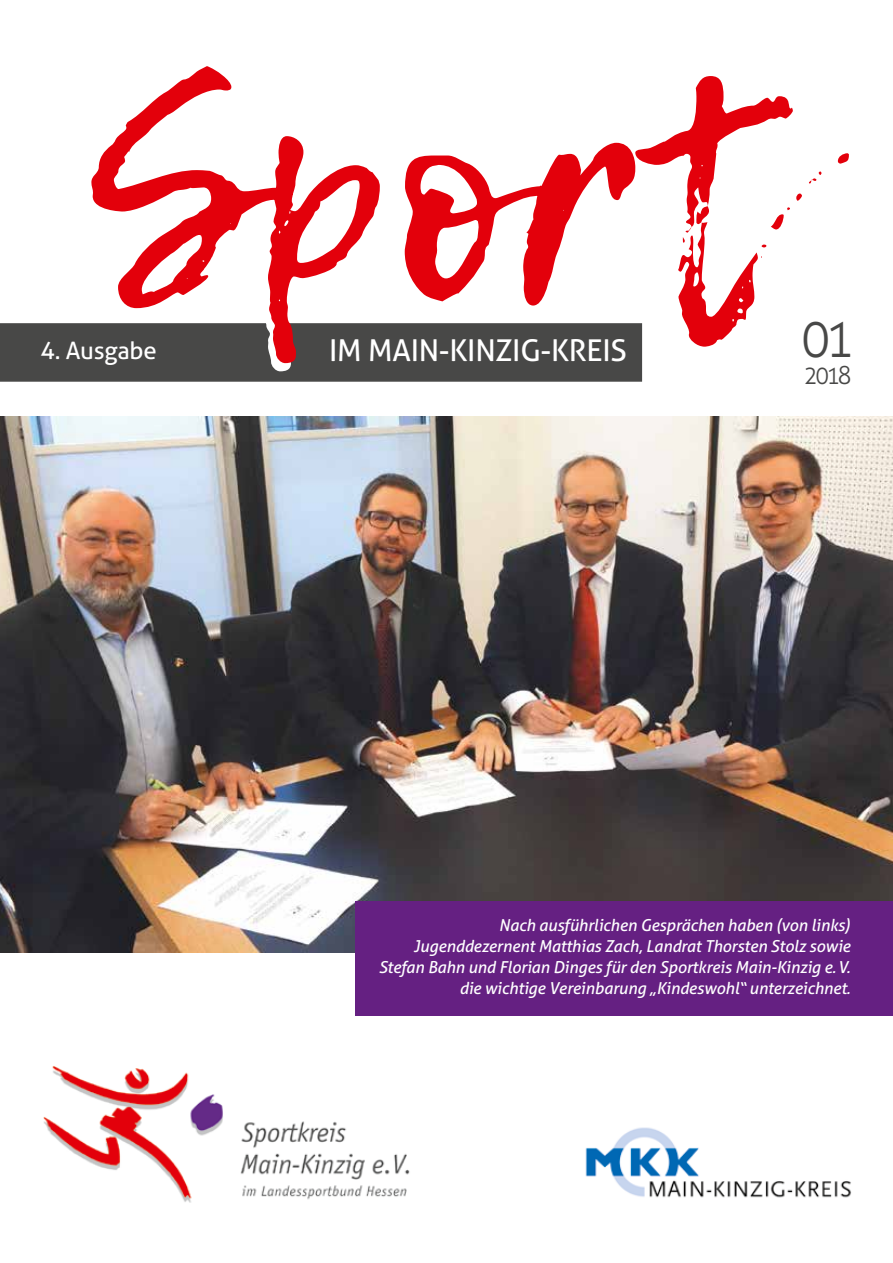
<style>
.page{position:relative;width:893px;height:1263px;background:#fff}
.page>*{position:absolute;margin:0;border:0;box-sizing:border-box;transform-origin:0 0}
.t1{font:300 54.45px "Aller";color:#484847;scale:.9 1}
.t2{font:30.15px "Aller";letter-spacing:-.01em;color:#fff}
.t3{font:300 25.35px "Aller";color:#484847;scale:.9 1}
.t4{font:24px "Aller";color:#fff}
.t5{font:italic 16.5px/21px "Aller";letter-spacing:-.01em;color:#fff;text-align:right}
</style>
<div class="page">
<img style="left:43px;top:1066px;width:367px;height:137px">
<img style="left:0;top:417px;width:893px;height:535px">
<div style="left:356px;top:901px;width:537px;height:115px;background:#652082"></div>
<div style="left:0;top:323px;width:642px;height:59px;background:#484847"></div>
<svg style="left:91px;top:66px;width:758px;height:297px"></svg>
<img style="left:585px;top:1127px;width:266px;height:71px">
<h3 class="t4" style="left:41px;top:336px;width:118px">4. AUSGABE</h3>
<h2 class="t2" style="left:329px;top:332px;width:299px">IM MAIN-KINZIG-KREIS</h2>
<h1 class="t1" style="left:801px;top:305px;width:61px">01</h1>
<h3 class="t3" style="left:804px;top:360px;width:54px">2018</h3>
<p class="t5" style="left:379px;top:915px;width:473px">Nach ausführlichen Gesprächen haben (von links)<br>Jugenddezernent Matthias Zach, Landrat Thorsten Stolz sowie Stefan Bahn und Florian Dinges für den Sportkreis Main-Kinzig e.V. die wichtige Vereinbarung „Kindeswohl“ unterzeichnet.</p>
</div>
